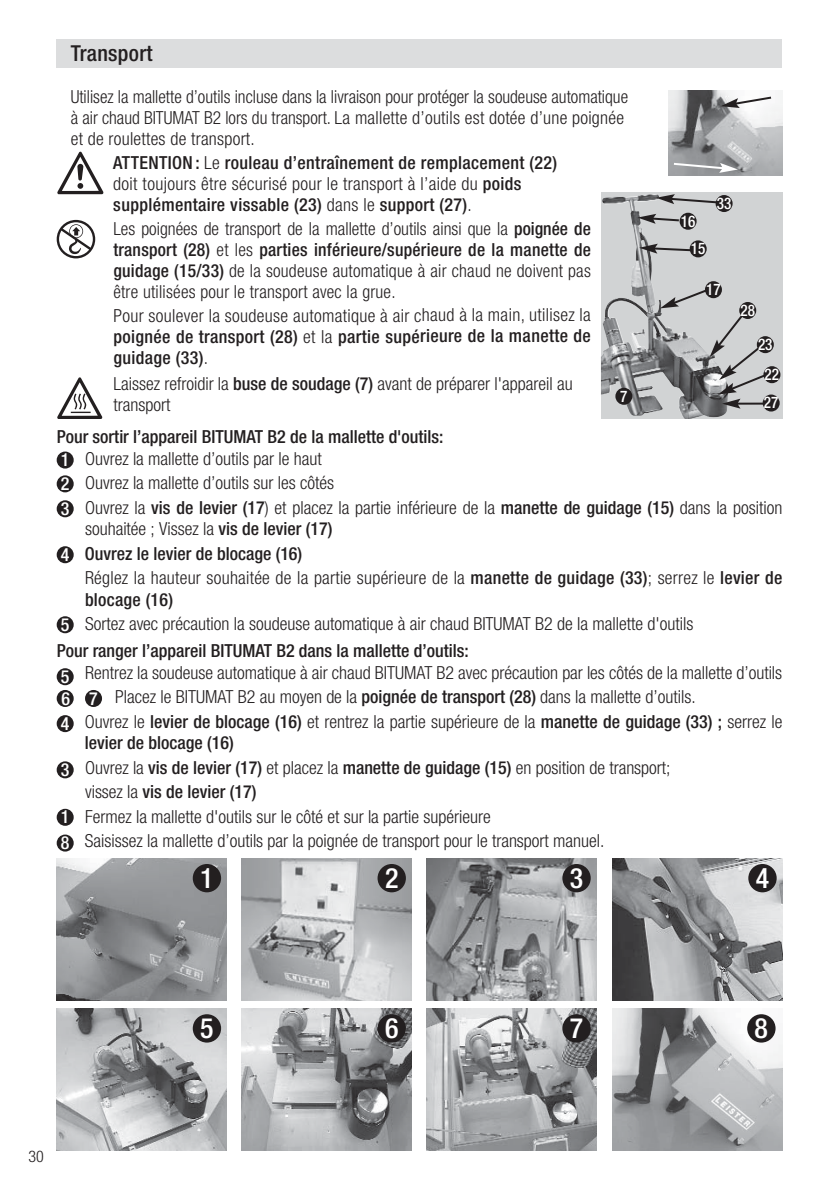
<style>
.page{position:relative;width:838px;height:1190px;background:#fff}
.page>*{position:absolute;margin:0;border:0;box-sizing:border-box;transform-origin:0 0}
.t1{font:500 condensed 28px "Helvetica Neue";color:#fff}
.t2{font:500 condensed 22px "Helvetica Neue";letter-spacing:.015em;color:#231f20}
.t3{font:300 condensed 18px/24.4px "Helvetica Neue";color:#231f20}
.t4{font:500 condensed 18px/21px "Helvetica Neue";letter-spacing:.02em;color:#231f20}
.t5{font:500 condensed 18px "Helvetica Neue";color:#231f20}
.t6{font:500 condensed 18px/24.4px "Helvetica Neue";color:#fff;text-align:justify}
.t7{font:500 condensed 16px/30px "Helvetica Neue";color:#fff;text-align:center;scale:.95 1}
.t8{font:300 condensed 16px "Helvetica Neue";color:#231f20}
.s1{font-weight:300}
.s2{font-weight:500}
</style>
<div class="page">
<div style="left:57px;top:39px;width:725px;height:28px;background:#dcddde"></div>
<img style="left:57px;top:858px;width:170px;height:142px">
<img style="left:242px;top:858px;width:170px;height:142px">
<img style="left:426px;top:858px;width:170px;height:142px">
<img style="left:612px;top:858px;width:170px;height:142px">
<img style="left:57px;top:1009px;width:170px;height:141px">
<img style="left:612px;top:1009px;width:170px;height:141px">
<div style="left:193px;top:864px;width:28px;height:28px;background:#231f20;border-radius:50%"></div>
<div style="left:378px;top:864px;width:28px;height:28px;background:#231f20;border-radius:50%"></div>
<div style="left:562px;top:864px;width:29px;height:28px;background:#231f20;border-radius:50%"></div>
<div style="left:748px;top:864px;width:29px;height:28px;background:#231f20;border-radius:50%"></div>
<div style="left:193px;top:1014px;width:28px;height:29px;background:#231f20;border-radius:50%"></div>
<div style="left:747px;top:1014px;width:29px;height:29px;background:#231f20;border-radius:50%"></div>
<img style="left:669px;top:90px;width:113px;height:85px">
<svg style="left:721px;top:95px;width:52px;height:13px"></svg>
<svg style="left:672px;top:162px;width:66px;height:11px"></svg>
<svg style="left:57px;top:377px;width:45px;height:42px"></svg>
<svg style="left:57px;top:220px;width:38px;height:38px"></svg>
<svg style="left:57px;top:152px;width:46px;height:42px"></svg>
<img style="left:242px;top:1009px;width:170px;height:141px">
<img style="left:426px;top:1009px;width:170px;height:141px">
<div style="left:378px;top:1014px;width:28px;height:29px;background:#231f20;border-radius:50%"></div>
<div style="left:562px;top:1014px;width:29px;height:29px;background:#231f20;border-radius:50%"></div>
<div style="left:601px;top:192px;width:181px;height:227px;background:#d1d3d4"></div>
<img style="left:601px;top:296px;width:126px;height:123px">
<svg style="left:656px;top:194px;width:62px;height:10px"></svg>
<div style="left:716px;top:195px;width:17px;height:17px;background:#231f20;border-radius:50%"></div>
<svg style="left:639px;top:244px;width:53px;height:10px"></svg>
<div style="left:690px;top:240px;width:17px;height:17px;background:#231f20;border-radius:50%"></div>
<svg style="left:638px;top:214px;width:43px;height:10px"></svg>
<div style="left:680px;top:213px;width:17px;height:17px;background:#231f20;border-radius:50%"></div>
<div style="left:757px;top:336px;width:17px;height:17px;background:#231f20;border-radius:50%"></div>
<div style="left:763px;top:366px;width:17px;height:17px;background:#231f20;border-radius:50%"></div>
<div style="left:763px;top:395px;width:17px;height:17px;background:#231f20;border-radius:50%"></div>
<div style="left:615px;top:388px;width:17px;height:17px;background:#231f20;border-radius:50%"></div>
<div style="left:705px;top:281px;width:17px;height:17px;background:#231f20;border-radius:50%"></div>
<svg style="left:660px;top:288px;width:108px;height:121px"></svg>
<div style="left:57px;top:452px;width:17px;height:17px;background:#231f20;border-radius:50%"></div>
<div style="left:57px;top:475px;width:17px;height:17px;background:#231f20;border-radius:50%"></div>
<div style="left:57px;top:500px;width:17px;height:17px;background:#231f20;border-radius:50%"></div>
<div style="left:57px;top:546px;width:17px;height:17px;background:#231f20;border-radius:50%"></div>
<div style="left:57px;top:616px;width:17px;height:17px;background:#231f20;border-radius:50%"></div>
<div style="left:57px;top:668px;width:17px;height:17px;background:#231f20;border-radius:50%"></div>
<div style="left:57px;top:715px;width:17px;height:17px;background:#231f20;border-radius:50%"></div>
<div style="left:57px;top:761px;width:17px;height:17px;background:#231f20;border-radius:50%"></div>
<div style="left:57px;top:809px;width:17px;height:17px;background:#231f20;border-radius:50%"></div>
<div style="left:57px;top:835px;width:17px;height:17px;background:#231f20;border-radius:50%"></div>
<div style="left:57px;top:690px;width:17px;height:17px;background:#231f20;border-radius:50%"></div>
<div style="left:85px;top:690px;width:17px;height:17px;background:#231f20;border-radius:50%"></div>
<p class="t2" style="left:71px;top:46px;width:83px">Transport</p>
<p class="t3" style="left:71px;top:88px;width:559px;line-height:21px">Utilisez la mallette d’outils incluse dans la livraison pour protéger la soudeuse automatique à air chaud BITUMAT B2 lors du transport. La mallette d’outils est dotée d’une poignée et de roulettes de transport.</p>
<p class="t4" style="left:113px;top:154px;width:445px">ATTENTION : <span class="s1">Le</span> rouleau d’entraînement de remplacement (22) <span class="s1">doit toujours être sécurisé pour le transport à l’aide du</span> poids supplémentaire vissable (23) <span class="s1">dans le</span> support (27)<span class="s1">.</span></p>
<p class="t3" style="left:113px;top:219px;width:479px;line-height:21px;text-align:justify">Les poignées de transport de la mallette d’outils ainsi que la <span class="s2">poignée de transport (28)</span> et les <span class="s2">parties inférieure/supérieure de la manette de guidage (15/33)</span> de la soudeuse automatique à air chaud ne doivent pas être utilisées pour le transport avec la grue.</p>
<p class="t3" style="left:113px;top:306px;width:479px;line-height:21px;text-align:justify">Pour soulever la soudeuse automatique à air chaud à la main, utilisez la <span class="s2">poignée de transport (28)</span> et la <span class="s2">partie supérieure de la manette de guidage (33)</span>.</p>
<p class="t3" style="left:113px;top:375px;width:461px;line-height:21.2px">Laissez refroidir la <span class="s2">buse de soudage (7)</span> avant de préparer l'appareil au transport</p>
<p class="t7" style="left:620px;top:382px;width:9px">7</p>
<p class="t7" style="left:681px;top:207px;width:17px">16</p>
<p class="t7" style="left:691px;top:235px;width:17px">15</p>
<p class="t7" style="left:717px;top:190px;width:17px">33</p>
<p class="t7" style="left:706px;top:276px;width:17px">17</p>
<p class="t7" style="left:740px;top:297px;width:17px">28</p>
<p class="t7" style="left:758px;top:331px;width:24px">23<br>22</p>
<p class="t7" style="left:764px;top:389px;width:17px">27</p>
<p class="t5" style="left:57px;top:430px;width:388px">Pour sortir l’appareil BITUMAT B2 de la mallette d'outils:</p>
<p class="t3" style="left:85px;top:448px;width:699px">Ouvrez la mallette d’outils par le haut<br>Ouvrez la mallette d’outils sur les côtés<br>Ouvrez la <span class="s2">vis de levier (17</span>) et placez la partie inférieure de la <span class="s2">manette de guidage (15)</span> dans la position</p>
<p class="t3" style="left:85px;top:518px;width:699px">souhaitée ; Vissez la <span class="s2">vis de levier (17)<br>Ouvrez le levier de blocage (16)<br></span>Réglez la hauteur souhaitée de la partie supérieure de la <span class="s2">manette de guidage (33)</span>; serrez le <span class="s2">levier de</span></p>
<p class="t5" style="left:85px;top:593px;width:90px">blocage (16)</p>
<p class="t3" style="left:85px;top:613px;width:610px">Sortez avec précaution la soudeuse automatique à air chaud BITUMAT B2 de la mallette d'outils</p>
<p class="t5" style="left:57px;top:645px;width:414px">Pour ranger l’appareil BITUMAT B2 dans la mallette d’outils:</p>
<p class="t3" style="left:85px;top:662px;width:699px">Rentrez la soudeuse automatique à air chaud BITUMAT B2 avec précaution par les côtés de la mallette d’outils</p>
<p class="t3" style="left:115px;top:686px;width:582px">Placez le BITUMAT B2 au moyen de la <span class="s2">poignée de transport (28)</span> dans la mallette d’outils.</p>
<p class="t3" style="left:85px;top:711px;width:699px">Ouvrez le <span class="s2">levier de blocage (16)</span> et rentrez la partie supérieure de la <span class="s2">manette de guidage (33) ;</span> serrez le</p>
<p class="t3" style="left:85px;top:732px;width:587px"><span class="s2">levier de blocage (16)<br></span>Ouvrez la <span class="s2">vis de levier (17)</span> et placez la <span class="s2">manette de guidage (15)</span> en position de transport; vissez la <span class="s2">vis de levier (17)<br></span>Fermez la mallette d'outils sur le côté et sur la partie supérieure<br>Saisissez la mallette d’outils par la poignée de transport pour le transport manuel.</p>
<p class="t6" style="left:61px;top:449px;width:10px">1<br>2<br>3</p>
<p class="t6" style="left:61px;top:544px;width:10px">4</p>
<p class="t6" style="left:61px;top:614px;width:10px">5</p>
<p class="t6" style="left:61px;top:666px;width:10px">5</p>
<p class="t6" style="left:61px;top:713px;width:10px">4</p>
<p class="t6" style="left:61px;top:759px;width:10px">3</p>
<p class="t6" style="left:61px;top:806px;width:10px;line-height:25.8px">1<br>8</p>
<p class="t6" style="left:62px;top:688px;width:38px">6 7</p>
<h1 class="t1" style="left:200px;top:868px;width:15px">1</h1>
<h1 class="t1" style="left:385px;top:868px;width:15px">2</h1>
<h1 class="t1" style="left:570px;top:868px;width:15px">3</h1>
<h1 class="t1" style="left:756px;top:868px;width:15px">4</h1>
<p class="t8" style="left:28px;top:1150px;width:17px">30</p>
<h1 class="t1" style="left:200px;top:1018px;width:15px">5</h1>
<h1 class="t1" style="left:385px;top:1018px;width:15px">6</h1>
<h1 class="t1" style="left:570px;top:1018px;width:15px">7</h1>
<h1 class="t1" style="left:755px;top:1018px;width:15px">8</h1>
</div>
